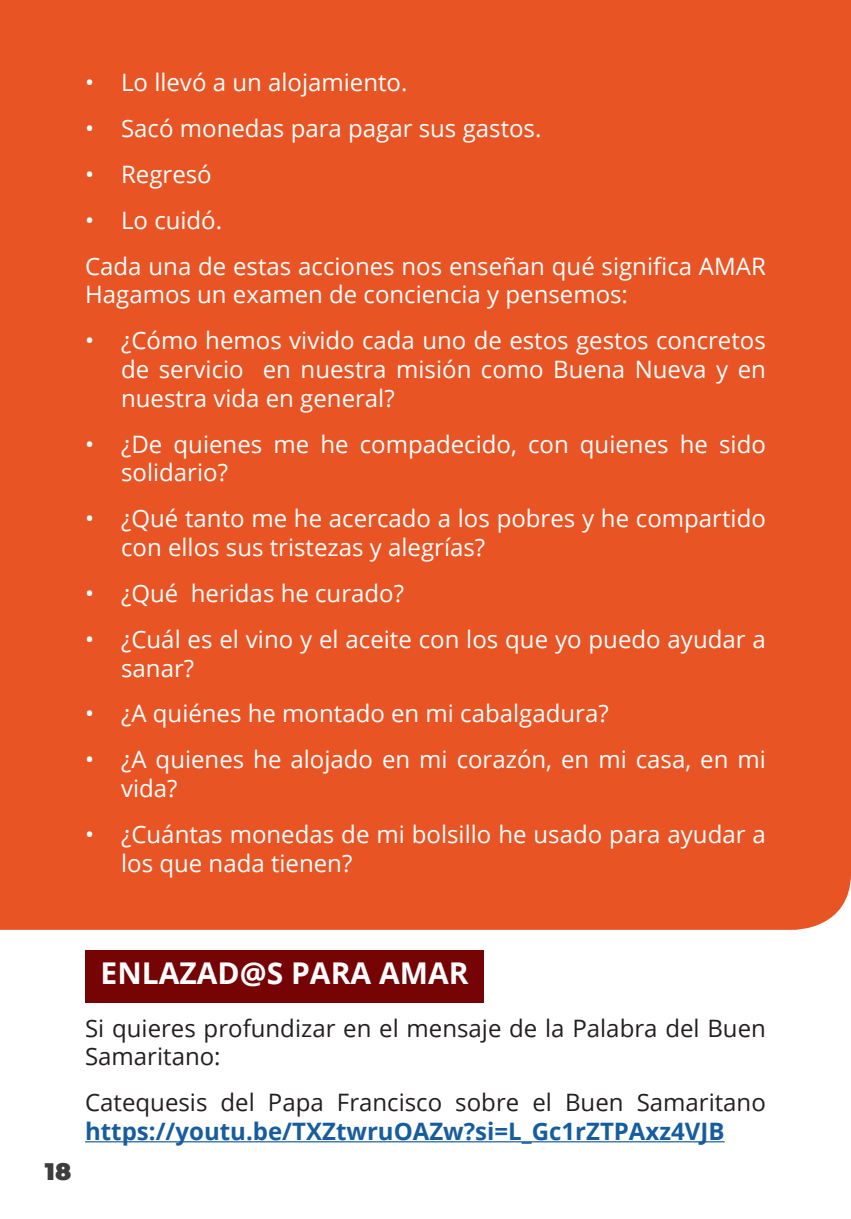
<style>
.page{position:relative;width:851px;height:1219px;background:#fff}
.page>*{position:absolute;margin:0;border:0;box-sizing:border-box;transform-origin:0 0}
.t1{font:700 30px "Open Sans";color:#fff}
.t2{font:24px/28.8px "Open Sans";color:#fff}
.t3{font:700 24px/28.8px "Open Sans";color:#175d9e}
.t4{font:24px/28.8px "Open Sans";color:#231f20}
.t5{font:900 24px "Montserrat";color:#3e3e3f}
.s1{font-weight:400;color:#231f20}
</style>
<div class="page">
<div style="left:0;top:0;width:850px;height:930px;background:#e95425"></div>
<hr style="left:85px;top:1141px;width:639px;height:1px;background:#175d9e">
<div style="left:85px;top:949px;width:398px;height:53px;background:#760405"></div>
<p class="t2" style="left:85px;top:68px;width:324px">• Lo llevó a un alojamiento.</p>
<p class="t2" style="left:85px;top:113px;width:458px">• Sacó monedas para pagar sus gastos.</p>
<p class="t2" style="left:85px;top:159px;width:128px">• Regresó</p>
<p class="t2" style="left:85px;top:205px;width:139px">• Lo cuidó.</p>
<p class="t2" style="left:85px;top:251px;width:682px">Cada una de estas acciones nos enseñan qué significa AMAR<br>Hagamos un examen de conciencia y pensemos:</p>
<p class="t2" style="left:121px;top:326px;width:646px;text-align:justify;text-indent:-36px">• ¿Cómo hemos vivido cada uno de estos gestos concretos de servicio en nuestra misión como Buena Nueva y en nuestra vida en general?</p>
<p class="t2" style="left:121px;top:429px;width:646px;text-indent:-36px">• ¿De quienes me he compadecido, con quienes he sido solidario?</p>
<p class="t2" style="left:121px;top:504px;width:646px;text-indent:-36px">• ¿Qué tanto me he acercado a los pobres y he compartido con ellos sus tristezas y alegrías?</p>
<p class="t2" style="left:85px;top:578px;width:320px">• ¿Qué heridas he curado?</p>
<p class="t2" style="left:121px;top:624px;width:646px;text-indent:-36px">• ¿Cuál es el vino y el aceite con los que yo puedo ayudar a sanar?</p>
<p class="t2" style="left:85px;top:699px;width:525px">• ¿A quiénes he montado en mi cabalgadura?</p>
<p class="t2" style="left:121px;top:744px;width:646px;text-indent:-36px">• ¿A quienes he alojado en mi corazón, en mi casa, en mi vida?</p>
<p class="t2" style="left:121px;top:819px;width:646px;text-indent:-36px">• ¿Cuántas monedas de mi bolsillo he usado para ayudar a los que nada tienen?</p>
<p class="t5" style="left:45px;top:1153px;width:28px">18</p>
<p class="t1" style="left:101px;top:952px;width:369px">ENLAZAD@S PARA AMAR</p>
<p class="t4" style="left:85px;top:1013px;width:682px">Si quieres profundizar en el mensaje de la Palabra del Buen<br>Samaritano:</p>
<p class="t3" style="left:85px;top:1087px;width:682px"><span class="s1">Catequesis del Papa Francisco sobre el Buen Samaritano </span>https://youtu.be/TXZtwruOAZw?si=L_Gc1rZTPAxz4VJB</p>
</div>
